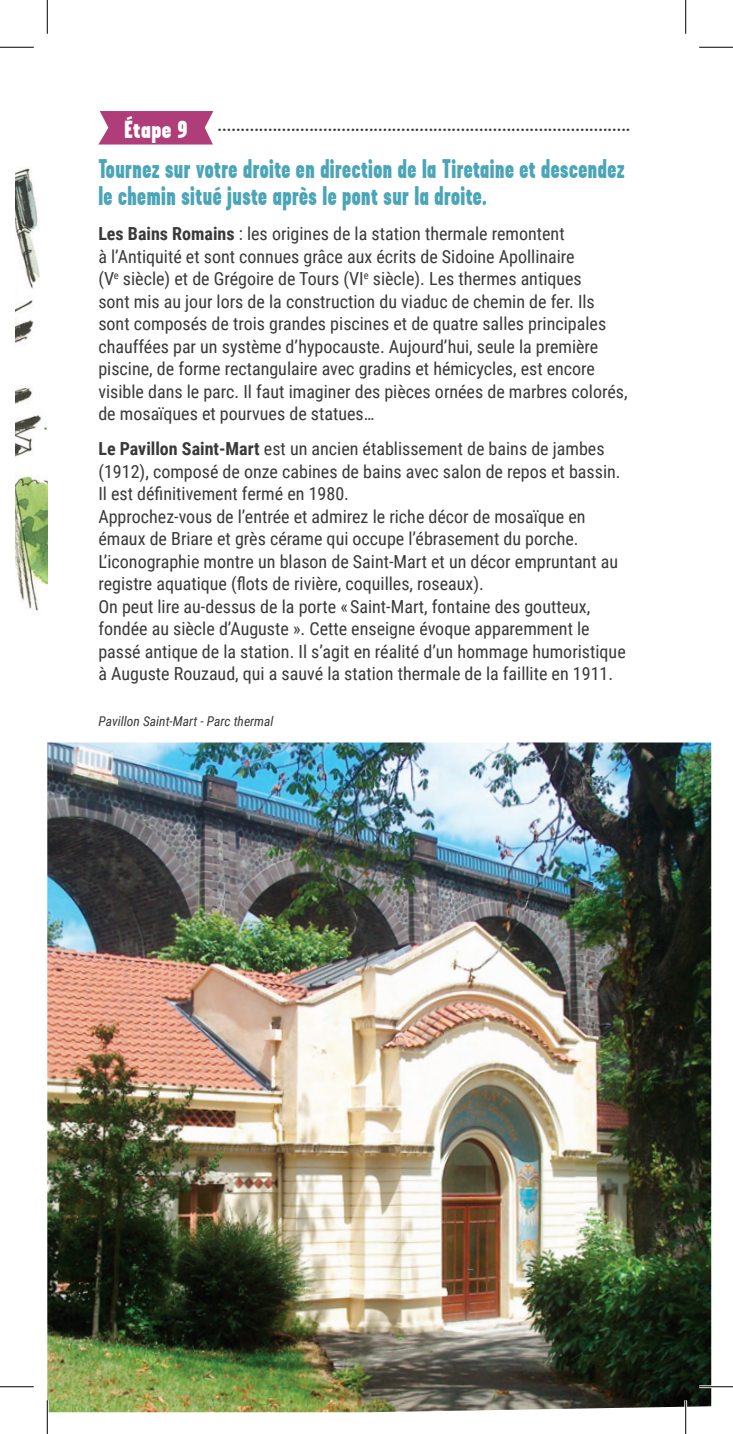
<style>
.page{position:relative;width:733px;height:1434px;background:#fff}
.page>*{position:absolute;margin:0;border:0;box-sizing:border-box;transform-origin:0 0}
.t1{font:900 27px/27px "Garage Gothic";letter-spacing:.02em;color:#4ba5b8;scale:.85 1}
.t2{font:18px/22.5px "Roboto Condensed";color:#393939}
.t3{font:700 15.75px "Roboto Condensed";color:#393939}
.t4{font:italic 13.5px "Roboto Condensed";color:#393939}
.s1{font-family:"Garage Gothic";font-weight:900;font-size:24.75px;color:#fff}
.s2{font-weight:700}
</style>
<div class="page">
<svg style="left:98px;top:111px;width:115px;height:34px;background:#b55086"></svg>
<img style="left:47px;top:742px;width:664px;height:670px">
<img style="left:15px;top:168px;width:32px;height:443px">
<hr style="left:699px;top:1385px;width:33px;height:3px;background:#fff">
<hr style="left:46px;top:1400px;width:3px;height:34px;background:#fff">
<hr style="left:684px;top:1400px;width:2px;height:34px;background:#fff">
<hr style="left:0;top:47px;width:34px;height:1px;background:#000">
<hr style="left:699px;top:47px;width:33px;height:1px;background:#000">
<hr style="left:0;top:1386px;width:34px;height:1px;background:#000">
<hr style="left:699px;top:1386px;width:33px;height:1px;background:#000">
<hr style="left:47px;top:0;width:1px;height:34px;background:#000">
<hr style="left:47px;top:1400px;width:1px;height:34px;background:#000">
<hr style="left:685px;top:0;width:1px;height:34px;background:#000">
<hr style="left:685px;top:1400px;width:1px;height:34px;background:#000">
<p class="t3" style="left:124px;top:114px;width:508px"><span class="s1">Étape 9</span> ..........................................................................................</p>
<h1 class="t1" style="left:98px;top:155px;width:620px">Tournez sur votre droite en direction de la Tiretaine et descendez le chemin situé juste après le pont sur la droite.</h1>
<p class="t2" style="left:98px;top:222px;width:530px"><span class="s2">Les Bains Romains</span> : les origines de la station thermale remontent<br>à l’Antiquité et sont connues grâce aux écrits de Sidoine Apollinaire<br>(V<sup>e</sup> siècle) et de Grégoire de Tours (VI<sup>e</sup> siècle). Les thermes antiques<br>sont mis au jour lors de la construction du viaduc de chemin de fer. Ils sont composés de trois grandes piscines et de quatre salles principales chauffées par un système d’hypocauste. Aujourd’hui, seule la première piscine, de forme rectangulaire avec gradins et hémicycles, est encore visible dans le parc. Il faut imaginer des pièces ornées de marbres colorés, de mosaïques et pourvues de statues…</p>
<p class="t2" style="left:98px;top:437px;width:528px"><span class="s2">Le Pavillon Saint-Mart</span> est un ancien établissement de bains de jambes (1912), composé de onze cabines de bains avec salon de repos et bassin.<br>Il est définitivement fermé en 1980.<br>Approchez-vous de l’entrée et admirez le riche décor de mosaïque en émaux de Briare et grès cérame qui occupe l’ébrasement du porche.<br>L’iconographie montre un blason de Saint-Mart et un décor empruntant au registre aquatique (flots de rivière, coquilles, roseaux).<br>On peut lire au-dessus de la porte « Saint-Mart, fontaine des goutteux, fondée au siècle d’Auguste ». Cette enseigne évoque apparemment le passé antique de la station. Il s’agit en réalité d’un hommage humoristique à Auguste Rouzaud, qui a sauvé la station thermale de la faillite en 1911.</p>
<p class="t4" style="left:98px;top:711px;width:177px">Pavillon Saint-Mart - Parc thermal</p>
</div>
